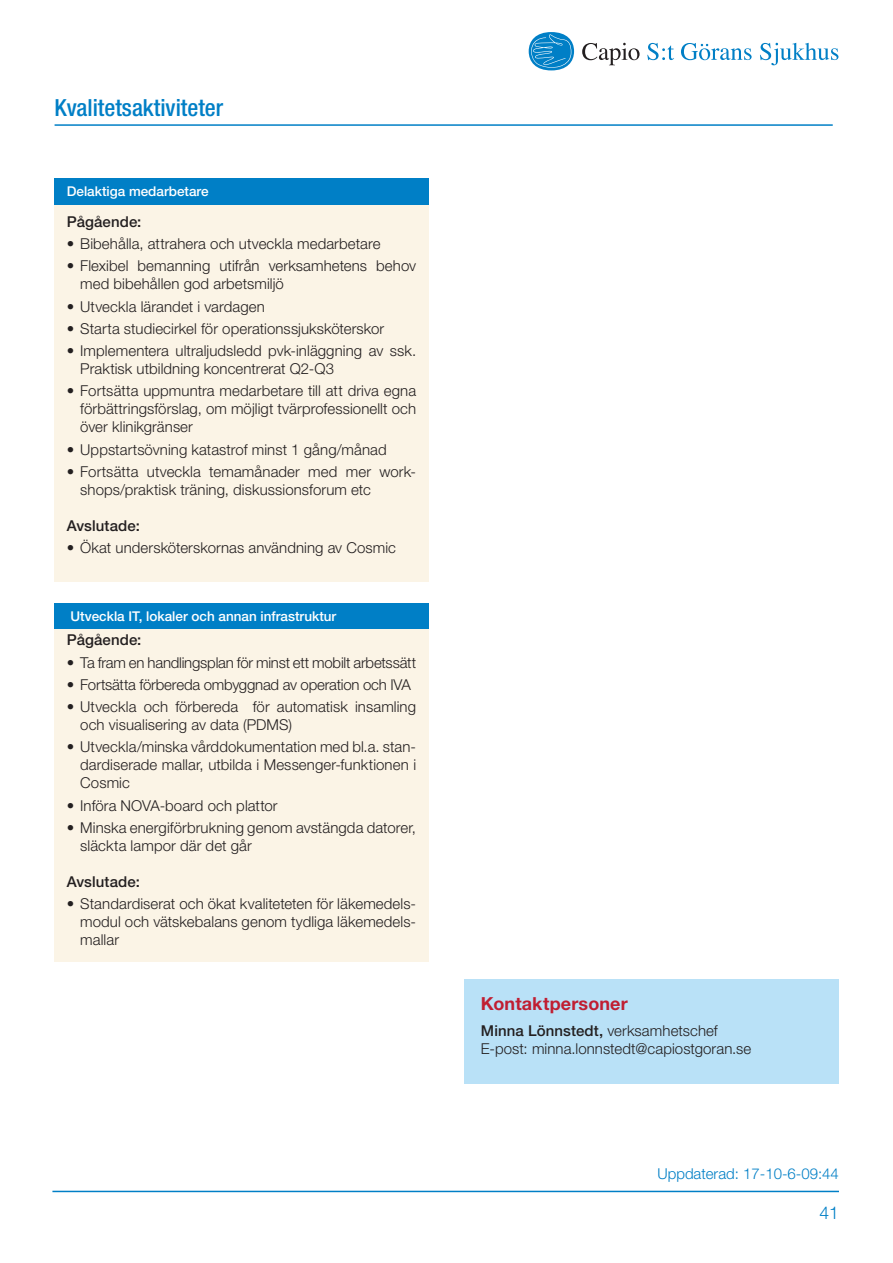
<style>
.page{position:relative;width:893px;height:1263px;background:#fff}
.page>*{position:absolute;margin:0;border:0;box-sizing:border-box;transform-origin:0 0}
.t1{font:500 condensed 23.55px "Helvetica Neue LT";color:#007fc6}
.Rubrik_3B{font:700 18px "Helvetica Neue LT";letter-spacing:.005em;color:#c01e32}
.Nedre_rubrik_1{font:300 17.55px "Helvetica Neue LT";color:#007fc6}
.Brödtext{font:300 15px/18px "Helvetica Neue LT";letter-spacing:.005em;color:#231f20}
.Brödtext-2{font:300 15px "Helvetica Neue LT";letter-spacing:-.015em;color:#231f20}
.Brödtext-3{font:500 15px "Helvetica Neue LT";letter-spacing:.005em;color:#231f20}
.Sidhuvud_text{font:300 15px "Helvetica Neue LT";color:#007fc6}
.t2{font:500 13.5px "Helvetica Neue LT";color:#fff}
.s1{font-weight:300}
</style>
<div class="page">
<hr style="left:52px;top:1191px;width:787px;height:1px;background:#007fc6">
<svg style="left:582px;top:43px;width:57px;height:22px"></svg>
<svg style="left:647px;top:43px;width:27px;height:17px"></svg>
<svg style="left:760px;top:43px;width:78px;height:22px"></svg>
<svg style="left:529px;top:32px;width:45px;height:38px"></svg>
<svg style="left:529px;top:34px;width:42px;height:36px"></svg>
<svg style="left:681px;top:43px;width:71px;height:17px"></svg>
<hr style="left:55px;top:124px;width:778px;height:2px;background:#007fc6">
<div style="left:54px;top:202px;width:375px;height:380px;background:#fbf4e6"></div>
<div style="left:54px;top:179px;width:375px;height:26px;background:#007fc6"></div>
<div style="left:54px;top:621px;width:375px;height:341px;background:#fbf4e6"></div>
<div style="left:54px;top:603px;width:375px;height:25px;background:#007fc6"></div>
<div style="left:464px;top:979px;width:374px;height:104px;background:#b9e1f7"></div>
<h1 class="t1" style="left:55px;top:94px;width:170px">Kvalitetsaktiviteter</h1>
<p class="t2" style="left:67px;top:183px;width:143px">Delaktiga medarbetare</p>
<p class="Brödtext-3" style="left:67px;top:213px;width:76px">Pågående:</p>
<p class="Brödtext" style="left:67px;top:235px;width:315px">• Bibehålla, attrahera och utveckla medarbetare</p>
<p class="Brödtext" style="left:80px;top:257px;width:337px;text-indent:-14px">• Flexibel bemanning utifrån verksamhetens behov med bibehållen god arbetsmiljö</p>
<p class="Brödtext" style="left:67px;top:297px;width:200px">• Utveckla lärandet i vardagen</p>
<p class="Brödtext" style="left:67px;top:319px;width:319px">• Starta studiecirkel för operationssjuksköterskor</p>
<p class="Brödtext" style="left:80px;top:342px;width:337px;text-indent:-14px">• Implementera ultraljudsledd pvk-inläggning av ssk.<br>Praktisk utbildning koncentrerat Q2-Q3</p>
<p class="Brödtext" style="left:80px;top:382px;width:337px;text-align:justify;text-indent:-14px">• Fortsätta uppmuntra medarbetare till att driva egna förbättringsförslag, om möjligt tvärprofessionellt och över klinikgränser</p>
<p class="Brödtext" style="left:67px;top:440px;width:321px">• Uppstartsövning katastrof minst 1 gång/månad</p>
<p class="Brödtext" style="left:80px;top:462px;width:337px;text-indent:-13px">• Fortsätta utveckla temamånader med mer work&shy;shops/praktisk träning, diskussionsforum etc</p>
<p class="Brödtext-3" style="left:67px;top:517px;width:75px">Avslutade:</p>
<p class="Brödtext" style="left:67px;top:538px;width:331px">• Ökat undersköterskornas användning av Cosmic</p>
<p class="t2" style="left:71px;top:608px;width:267px">Utveckla IT, lokaler och annan infrastruktur</p>
<p class="Brödtext-3" style="left:67px;top:631px;width:76px">Pågående:</p>
<p class="Brödtext-2" style="left:67px;top:653px;width:351px">• Ta fram en handlingsplan för minst ett mobilt arbetssätt</p>
<p class="Brödtext-2" style="left:67px;top:675px;width:346px">• Fortsätta förbereda ombyggnad av operation och IVA</p>
<p class="Brödtext" style="left:80px;top:697px;width:337px;text-indent:-14px">• Utveckla och förbereda för automatisk insamling och visualisering av data (PDMS)</p>
<p class="Brödtext" style="left:80px;top:738px;width:337px;text-align:justify;text-indent:-13px">• Utveckla/minska vårddokumentation med bl.a. stan&shy;dardiserade mallar, utbilda i Messenger-funktionen i Cosmic</p>
<p class="Brödtext" style="left:67px;top:796px;width:212px">• Införa NOVA-board och plattor</p>
<p class="Brödtext" style="left:80px;top:818px;width:337px;text-indent:-14px">• Minska energiförbrukning genom avstängda datorer, släckta lampor där det går</p>
<p class="Brödtext-3" style="left:67px;top:872px;width:75px">Avslutade:</p>
<p class="Brödtext" style="left:80px;top:894px;width:336px;text-align:justify;text-indent:-14px">• Standardiserat och ökat kvaliteteten för läkemedels&shy;modul och vätskebalans genom tydliga läkemedels&shy;mallar</p>
<p class="Rubrik_3B" style="left:481px;top:992px;width:148px">Kontaktpersoner</p>
<p class="Brödtext-3" style="left:481px;top:1022px;width:238px">Minna Lönnstedt, <span class="s1">verksamhetschef</span></p>
<p class="Brödtext" style="left:481px;top:1040px;width:272px">E-post: minna.lonnstedt@capiostgoran.se</p>
<p class="Sidhuvud_text" style="left:657px;top:1164px;width:183px">Uppdaterad: 17-10-6-09:44</p>
<p class="Nedre_rubrik_1" style="left:819px;top:1201px;width:21px">41</p>
</div>
